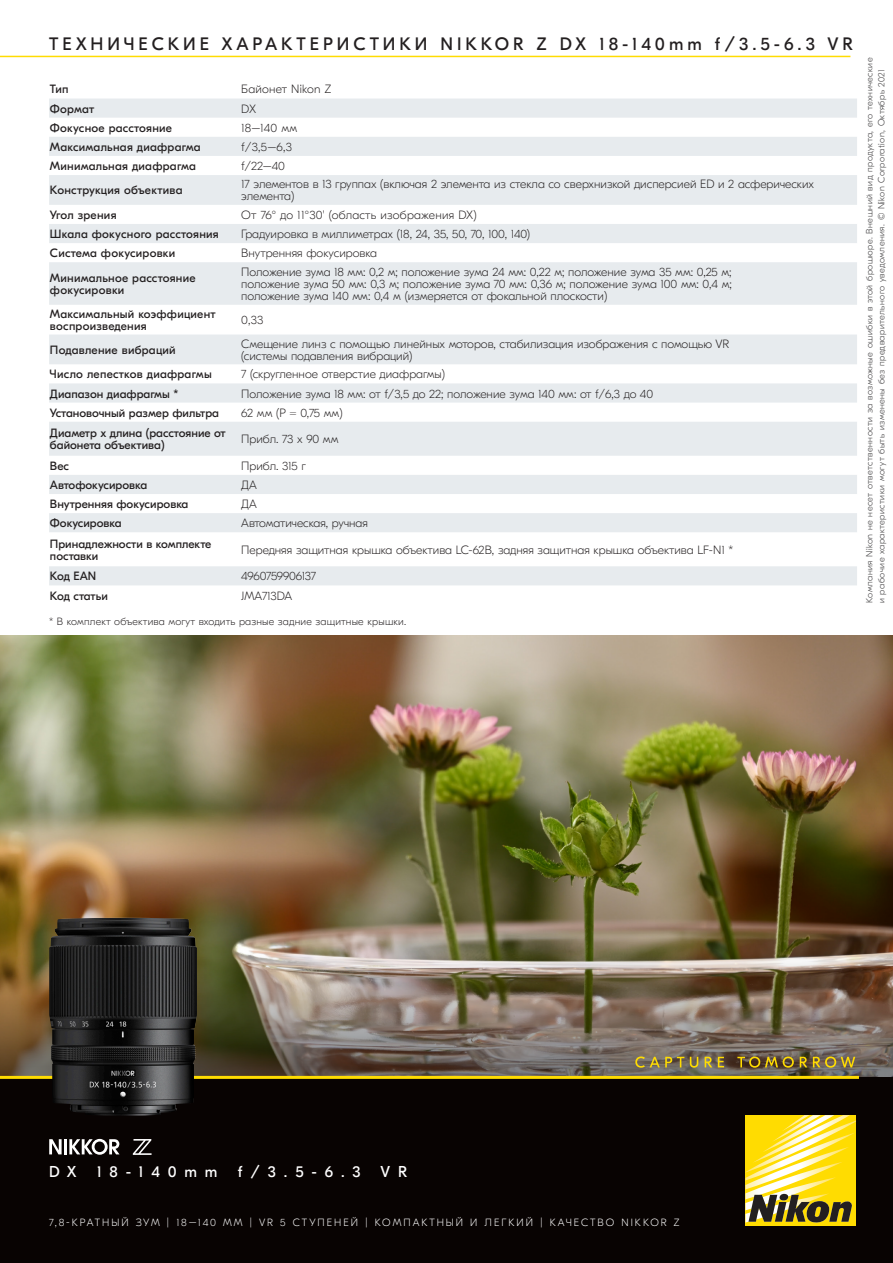
<style>
.page{position:relative;width:893px;height:1263px;background:#fff}
.page>*{position:absolute;margin:0;border:0;box-sizing:border-box;transform-origin:0 0}
.t1{font:18px "GT Eesti Pro Display";letter-spacing:.22em;color:#231f20}
.t2{font:15.75px "GT Eesti Pro Display";letter-spacing:.5em;color:#fff}
.t3{font:100 12px/12px "GT Eesti Pro Display";color:#231f20}
.t4{font:12px/12px "GT Eesti Pro Display";letter-spacing:.02em;color:#231f20}
.t5{font:12px/12px "GT Eesti Pro Display";color:#231f20}
.t6{font:100 12px "GT Eesti Pro Display";letter-spacing:.02em;color:#231f20}
.t7{font:100 12px "GT Eesti Pro Display";letter-spacing:-.025em;color:#231f20}
.t8{font:100 10.5px "GT Eesti Pro Display";letter-spacing:.19em;color:#fff}
.t9{font:100 10.5px "GT Eesti Pro Display";letter-spacing:.02em;color:#231f20}
.t10{font:100 9px/12px "GT Eesti Pro Display";letter-spacing:.05em;color:#333233}
</style>
<div class="page">
<img style="left:0;top:635px;width:893px;height:442px">
<div style="left:0;top:1077px;width:893px;height:186px;background:#080302"></div>
<div style="left:745px;top:1115px;width:111px;height:111px;background:#ffdc01"></div>
<svg style="left:745px;top:1115px;width:111px;height:108px"></svg>
<hr style="left:0;top:1076px;width:859px;height:3px;background:#ffdc01">
<svg style="left:133px;top:1139px;width:19px;height:16px"></svg>
<svg style="left:49px;top:1139px;width:13px;height:15px"></svg>
<hr style="left:64px;top:1139px;width:3px;height:15px;background:#fff">
<svg style="left:69px;top:1139px;width:51px;height:16px"></svg>
<img style="left:49px;top:918px;width:148px;height:198px">
<hr style="left:0;top:56px;width:850px;height:1px;background:#ffdc01">
<svg style="left:635px;top:1056px;width:49px;height:12px"></svg>
<svg style="left:690px;top:1057px;width:8px;height:11px"></svg>
<svg style="left:705px;top:1057px;width:7px;height:10px"></svg>
<svg style="left:718px;top:1057px;width:6px;height:10px"></svg>
<svg style="left:737px;top:1056px;width:57px;height:12px"></svg>
<svg style="left:800px;top:1057px;width:7px;height:10px"></svg>
<svg style="left:813px;top:1056px;width:42px;height:12px"></svg>
<svg style="left:49px;top:99px;width:808px;height:486px;fill:#e7ebee"></svg>
<p class="t1" style="left:49px;top:34px;width:805px">ТЕХНИЧЕСКИЕ ХАРАКТЕРИСТИКИ NIKKOR Z DX 18-140mm f/3.5-6.3 VR</p>
<p class="t5" style="left:50px;top:84px;width:20px">Тип</p>
<p class="t6" style="left:241px;top:83px;width:91px">Байонет Nikon Z</p>
<p class="t5" style="left:50px;top:103px;width:46px">Формат</p>
<p class="t3" style="left:241px;top:103px;width:16px">DX</p>
<p class="t4" style="left:50px;top:122px;width:124px">Фокусное расстояние</p>
<p class="t3" style="left:241px;top:122px;width:57px">18–140 мм</p>
<p class="t4" style="left:50px;top:141px;width:152px">Максимальная диафрагма</p>
<p class="t3" style="left:241px;top:141px;width:52px">f/3,5–6,3</p>
<p class="t4" style="left:50px;top:160px;width:147px">Минимальная диафрагма</p>
<p class="t3" style="left:241px;top:160px;width:45px">f/22–40</p>
<p class="t4" style="left:50px;top:185px;width:134px">Конструкция объектива</p>
<p class="t3" style="left:241px;top:179px;width:574px">17 элементов в 13 группах (включая 2 элемента из стекла со сверхнизкой дисперсией ED и 2 асферических элемента)</p>
<p class="t4" style="left:50px;top:209px;width:68px">Угол зрения</p>
<p class="t6" style="left:241px;top:208px;width:237px">От 76° до 11°30' (область изображения DX)</p>
<p class="t4" style="left:50px;top:228px;width:170px">Шкала фокусного расстояния</p>
<p class="t3" style="left:241px;top:228px;width:290px">Градуировка в миллиметрах (18, 24, 35, 50, 70, 100, 140)</p>
<p class="t4" style="left:50px;top:247px;width:127px">Система фокусировки</p>
<p class="t3" style="left:241px;top:247px;width:137px">Внутренняя фокусировка</p>
<p class="t4" style="left:50px;top:272px;width:147px">Минимальное расстояние фокусировки</p>
<p class="t3" style="left:241px;top:266px;width:492px;text-align:justify">Положение зума 18 мм: 0,2 м; положение зума 24 мм: 0,22 м; положение зума 35 мм: 0,25 м; положение зума 50 мм: 0,3 м; положение зума 70 мм: 0,36 м; положение зума 100 мм: 0,4 м; положение зума 140 мм: 0,4 м (измеряется от фокальной плоскости)</p>
<p class="t4" style="left:50px;top:308px;width:167px">Максимальный коэффициент воспроизведения</p>
<p class="t3" style="left:241px;top:314px;width:24px">0,33</p>
<p class="t4" style="left:50px;top:344px;width:127px">Подавление вибраций</p>
<p class="t3" style="left:241px;top:338px;width:489px">Смещение линз с помощью линейных моторов, стабилизация изображения с помощью VR (системы подавления вибраций)</p>
<p class="t4" style="left:50px;top:369px;width:163px">Число лепестков диафрагмы</p>
<p class="t3" style="left:241px;top:368px;width:205px">7 (скругленное отверстие диафрагмы)</p>
<p class="t5" style="left:50px;top:388px;width:130px">Диапазон диафрагмы *</p>
<p class="t3" style="left:241px;top:388px;width:413px">Положение зума 18 мм: от f/3,5 до 22; положение зума 140 мм: от f/6,3 до 40</p>
<p class="t5" style="left:50px;top:407px;width:171px">Установочный размер фильтра</p>
<p class="t3" style="left:241px;top:407px;width:103px">62 мм (P = 0,75 мм)</p>
<p class="t5" style="left:50px;top:427px;width:177px">Диаметр х длина (расстояние от байонета объектива)</p>
<p class="t3" style="left:241px;top:433px;width:99px">Прибл. 73 х 90 мм</p>
<p class="t5" style="left:50px;top:460px;width:21px">Вес</p>
<p class="t3" style="left:241px;top:460px;width:66px">Прибл. 315 г</p>
<p class="t5" style="left:50px;top:479px;width:99px">Автофокусировка</p>
<p class="t3" style="left:241px;top:479px;width:17px">ДА</p>
<p class="t5" style="left:50px;top:498px;width:140px">Внутренняя фокусировка</p>
<p class="t3" style="left:241px;top:498px;width:17px">ДА</p>
<p class="t5" style="left:50px;top:517px;width:73px">Фокусировка</p>
<p class="t3" style="left:241px;top:517px;width:128px">Автоматическая, ручная</p>
<p class="t5" style="left:50px;top:538px;width:163px">Принадлежности в комплекте поставки</p>
<p class="t3" style="left:241px;top:544px;width:494px">Передняя защитная крышка объектива LC-62B, задняя защитная крышка объектива LF-N1 *</p>
<p class="t5" style="left:50px;top:570px;width:48px">Код EAN</p>
<p class="t7" style="left:241px;top:570px;width:76px">4960759906137</p>
<p class="t5" style="left:50px;top:590px;width:59px">Код статьи</p>
<p class="t3" style="left:241px;top:590px;width:52px">JMA713DA</p>
<p class="t9" style="left:49px;top:615px;width:359px">* В комплект объектива могут входить разные задние защитные крышки.</p>
<p class="t10" style="left:864px;top:603px;width:547px;rotate:-90deg">Компания Nikon не несет ответственности за возможные ошибки в этой брошюре. Внешний вид продукта, его технические и рабочие характеристики могут быть изменены без предварительного уведомления. © Nikon Corporation, Октябрь 2021</p>
<p class="t2" style="left:49px;top:1163px;width:29px">D X</p>
<p class="t2" style="left:97px;top:1163px;width:122px">18-140mm</p>
<p class="t2" style="left:238px;top:1163px;width:124px">f/3.5-6.3</p>
<p class="t2" style="left:380px;top:1163px;width:28px">V R</p>
<p class="t8" style="left:49px;top:1217px;width:632px">7,8-КРАТНЫЙ ЗУМ | 18–140 ММ | VR 5 СТУПЕНЕЙ | КОМПАКТНЫЙ И ЛЕГКИЙ | КАЧЕСТВО NIKKOR Z</p>
</div>
